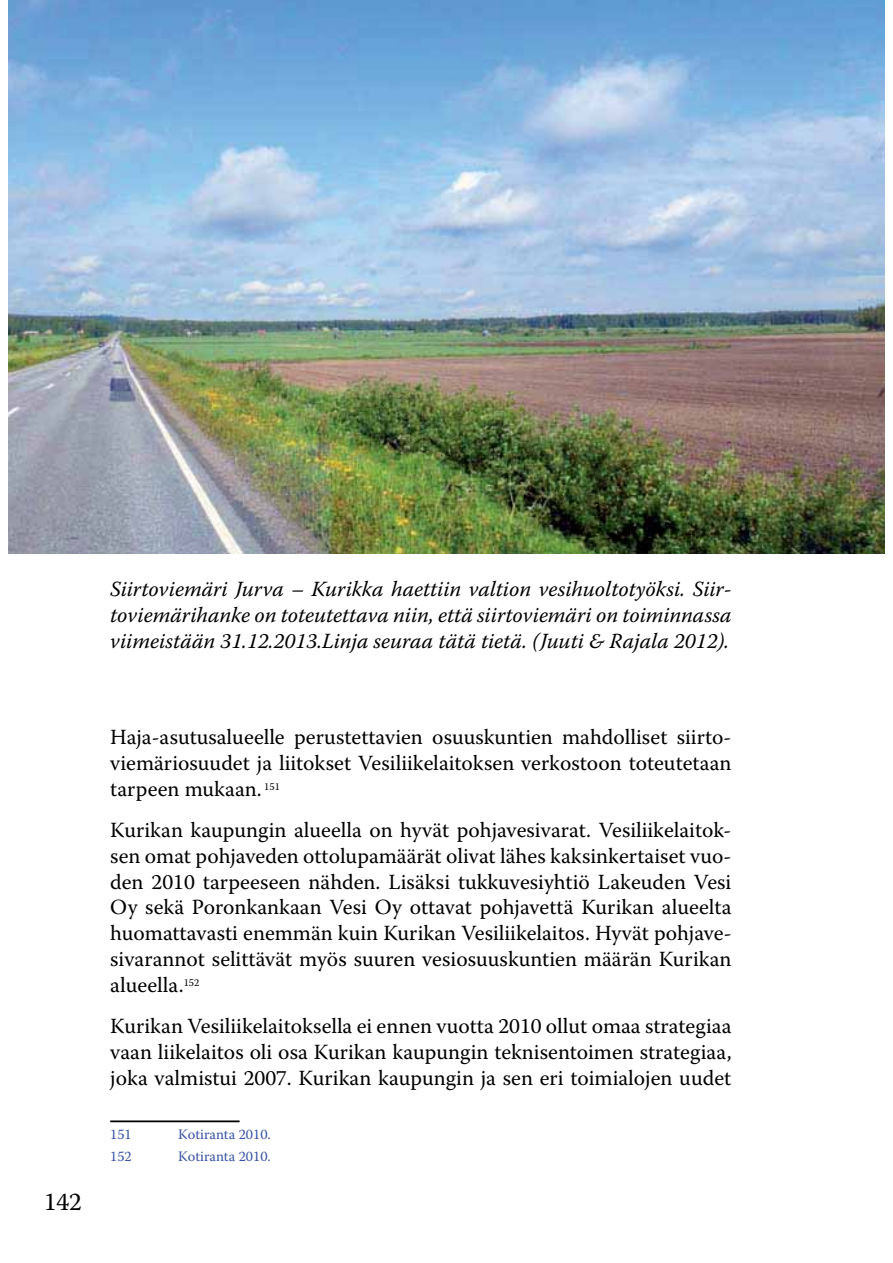
<style>
.page{position:relative;width:893px;height:1263px;background:#fff}
.page>*{position:absolute;margin:0;border:0;box-sizing:border-box;transform-origin:0 0}
.t1{font:25.2px "Warnock Pro";color:#000}
.t2{font:21.6px/25.8px "Warnock Pro";color:#000;text-align:justify}
.t3{font:italic 21.6px/25.8px "Warnock Pro";color:#000;text-align:justify}
.t4{font:14.4px "Warnock Pro";color:#3953a4}
</style>
<div class="page">
<hr style="left:110px;top:1120px;width:130px;height:2px;background:#000">
<img style="left:8px;top:0;width:876px;height:553px">
<p class="t3" style="left:110px;top:578px;width:623px">Siirtoviemäri Jurva – Kurikka haettiin valtion vesihuoltotyöksi. Siir&shy;toviemärihanke on toteutettava niin, että siirtoviemäri on toiminnassa viimeistään 31.12.2013.Linja seuraa tätä tietä. (Juuti &amp; Rajala 2012).</p>
<p class="t1" style="left:44px;top:1191px;width:39px">142</p>
<p class="t2" style="left:110px;top:726px;width:623px">Haja-asutusalueelle perustettavien osuuskuntien mahdolliset siirto&shy;viemäriosuudet ja liitokset Vesiliikelaitoksen verkostoon toteutetaan tarpeen mukaan. <sup>151</sup></p>
<p class="t2" style="left:110px;top:819px;width:623px">Kurikan kaupungin alueella on hyvät pohjavesivarat. Vesiliikelaitok&shy;sen omat pohjaveden ottolupamäärät olivat lähes kaksinkertaiset vuo&shy;den 2010 tarpeeseen nähden. Lisäksi tukkuvesiyhtiö Lakeuden Vesi Oy sekä Poronkankaan Vesi Oy ottavat pohjavettä Kurikan alueelta huomattavasti enemmän kuin Kurikan Vesiliikelaitos. Hyvät pohjave&shy;sivarannot selittävät myös suuren vesiosuuskuntien määrän Kurikan alueella.<sup>152</sup></p>
<p class="t2" style="left:110px;top:1015px;width:623px">Kurikan Vesiliikelaitoksella ei ennen vuotta 2010 ollut omaa strategiaa vaan liikelaitos oli osa Kurikan kaupungin teknisentoimen strategiaa, joka valmistui 2007. Kurikan kaupungin ja sen eri toimialojen uudet</p>
<p class="t4" style="left:110px;top:1128px;width:23px">151</p>
<p class="t4" style="left:178px;top:1128px;width:94px">Kotiranta 2010.</p>
<p class="t4" style="left:110px;top:1150px;width:23px">152</p>
<p class="t4" style="left:178px;top:1150px;width:94px">Kotiranta 2010.</p>
</div>
